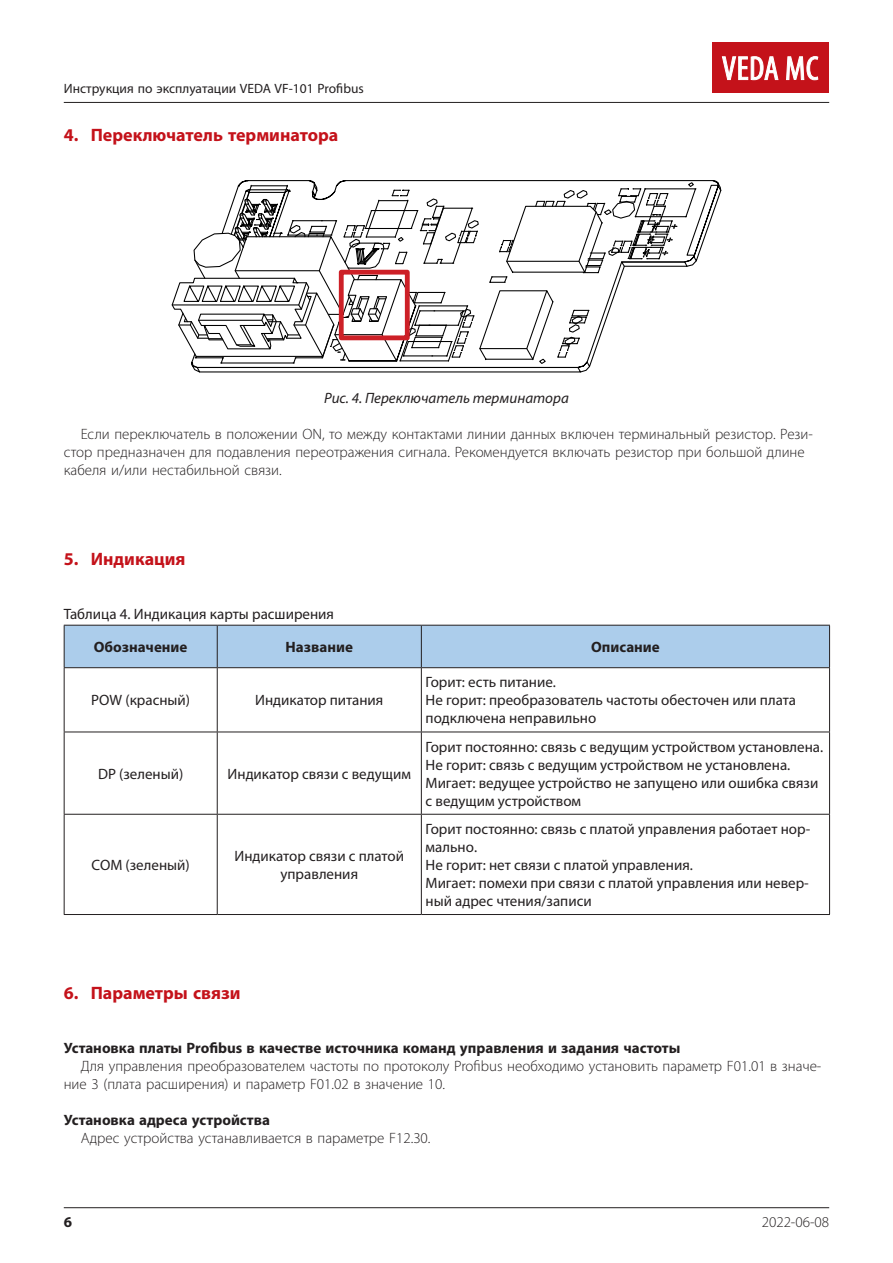
<style>
.page{position:relative;width:893px;height:1263px;background:#fff}
.page>*{position:absolute;margin:0;border:0;box-sizing:border-box;transform-origin:0 0}
.t1{font:700 18px "Myriad Pro";color:#c4121a}
.основной_таб_середин{font:15px/18px "Myriad Pro";color:#231f20}
.основной{font:300 15px/18px "Myriad Pro";color:#231f20}
.Подзаг{font:700 15px "Myriad Pro";color:#231f20}
.табл__назв{font:15px "Myriad Pro";color:#231f20}
.подписи_к_рисункам{font:italic 15px "Myriad Pro";color:#231f20}
.топ_таблицы{font:700 15px "Myriad Pro";color:#231f20}
.t2{font:13.5px "Myriad Pro";color:#231f20}
</style>
<div class="page">
<hr style="left:64px;top:1207px;width:765px;height:1px;background:#231f20">
<hr style="left:64px;top:102px;width:765px;height:1px;background:#231f20">
<div style="left:712px;top:43px;width:117px;height:50px;background:#c4121a"></div>
<svg style="left:722px;top:56px;width:57px;height:24px"></svg>
<svg style="left:786px;top:56px;width:33px;height:24px"></svg>
<svg style="left:171px;top:180px;width:550px;height:193px"></svg>
<div style="left:339px;top:270px;width:71px;height:70px;border:5px solid #cd2027"></div>
<div style="left:65px;top:626px;width:764px;height:41px;background:#accdeb"></div>
<svg style="left:65px;top:668px;width:764px;height:246px"></svg>
<hr style="left:64px;top:625px;width:153px;height:1px;background:#231f20">
<hr style="left:64px;top:625px;width:1px;height:42px;background:#231f20">
<hr style="left:217px;top:625px;width:204px;height:1px;background:#231f20">
<hr style="left:217px;top:625px;width:1px;height:42px;background:#231f20">
<hr style="left:421px;top:625px;width:409px;height:1px;background:#231f20">
<hr style="left:421px;top:625px;width:1px;height:42px;background:#231f20">
<hr style="left:829px;top:625px;width:1px;height:42px;background:#231f20">
<hr style="left:64px;top:667px;width:153px;height:1px;background:#231f20">
<hr style="left:64px;top:668px;width:1px;height:64px;background:#231f20">
<hr style="left:217px;top:667px;width:204px;height:1px;background:#231f20">
<hr style="left:217px;top:668px;width:1px;height:64px;background:#231f20">
<hr style="left:421px;top:667px;width:409px;height:1px;background:#231f20">
<hr style="left:421px;top:668px;width:1px;height:64px;background:#231f20">
<hr style="left:829px;top:668px;width:1px;height:64px;background:#231f20">
<hr style="left:64px;top:732px;width:153px;height:1px;background:#231f20">
<hr style="left:64px;top:732px;width:1px;height:82px;background:#231f20">
<hr style="left:217px;top:732px;width:204px;height:1px;background:#231f20">
<hr style="left:217px;top:732px;width:1px;height:82px;background:#231f20">
<hr style="left:421px;top:732px;width:409px;height:1px;background:#231f20">
<hr style="left:421px;top:732px;width:1px;height:82px;background:#231f20">
<hr style="left:829px;top:732px;width:1px;height:82px;background:#231f20">
<hr style="left:64px;top:814px;width:153px;height:1px;background:#231f20">
<hr style="left:64px;top:815px;width:1px;height:99px;background:#231f20">
<hr style="left:217px;top:814px;width:204px;height:1px;background:#231f20">
<hr style="left:217px;top:815px;width:1px;height:99px;background:#231f20">
<hr style="left:421px;top:814px;width:409px;height:1px;background:#231f20">
<hr style="left:421px;top:815px;width:1px;height:99px;background:#231f20">
<hr style="left:829px;top:815px;width:1px;height:99px;background:#231f20">
<hr style="left:64px;top:914px;width:153px;height:1px;background:#231f20">
<hr style="left:217px;top:914px;width:204px;height:1px;background:#231f20">
<hr style="left:421px;top:914px;width:409px;height:1px;background:#231f20">
<p class="t2" style="left:64px;top:80px;width:302px">Инструкция по эксплуатации VEDA VF-101 Profibus</p>
<p class="t1" style="left:64px;top:123px;width:276px">4. Переключатель терминатора</p>
<p class="подписи_к_рисункам" style="left:324px;top:389px;width:246px">Рис. 4. Переключатель терминатора</p>
<p class="основной" style="left:64px;top:425px;width:751px;text-indent:17px">Если переключатель в положении ON, то между контактами линии данных включен терминальный резистор. Рези&shy;стор предназначен для подавления переотражения сигнала. Рекомендуется включать резистор при большой длине кабеля и/или нестабильной связи.</p>
<p class="t1" style="left:64px;top:547px;width:123px">5. Индикация</p>
<p class="табл__назв" style="left:64px;top:604px;width:272px">Таблица 4. Индикация карты расширения</p>
<p class="топ_таблицы" style="left:94px;top:637px;width:95px">Обозначение</p>
<p class="топ_таблицы" style="left:286px;top:637px;width:69px">Название</p>
<p class="топ_таблицы" style="left:591px;top:637px;width:70px">Описание</p>
<p class="основной_таб_середин" style="left:91px;top:691px;width:100px">POW (красный)</p>
<p class="основной_таб_середин" style="left:255px;top:691px;width:130px">Индикатор питания</p>
<p class="основной_таб_середин" style="left:98px;top:764px;width:87px">DP (зеленый)</p>
<p class="основной_таб_середин" style="left:228px;top:764px;width:185px">Индикатор связи с ведущим</p>
<p class="основной_таб_середин" style="left:92px;top:856px;width:100px">COM (зеленый)</p>
<p class="основной_таб_середин" style="left:235px;top:847px;width:171px;text-align:center">Индикатор связи с платой управления</p>
<p class="основной_таб_середин" style="left:426px;top:673px;width:131px">Горит: есть питание.</p>
<p class="основной_таб_середин" style="left:426px;top:691px;width:372px">Не горит: преобразователь частоты обесточен или плата подключена неправильно</p>
<p class="основной_таб_середин" style="left:426px;top:737px;width:398px">Горит постоянно: связь с ведущим устройством установлена.</p>
<p class="основной_таб_середин" style="left:426px;top:755px;width:365px">Не горит: связь с ведущим устройством не установлена.</p>
<p class="основной_таб_середин" style="left:426px;top:773px;width:394px">Мигает: ведущее устройство не запущено или ошибка связи с ведущим устройством</p>
<p class="основной_таб_середин" style="left:426px;top:820px;width:386px">Горит постоянно: связь с платой управления работает нор&shy;мально.</p>
<p class="основной_таб_середин" style="left:426px;top:856px;width:267px">Не горит: нет связи с платой управления.</p>
<p class="основной_таб_середин" style="left:426px;top:874px;width:385px">Мигает: помехи при связи с платой управления или невер&shy;ный адрес чтения/записи</p>
<p class="t1" style="left:64px;top:981px;width:178px">6. Параметры связи</p>
<p class="Подзаг" style="left:64px;top:1038px;width:618px">Установка платы Profibus в качестве источника команд управления и задания частоты</p>
<p class="основной" style="left:64px;top:1057px;width:759px;text-indent:17px">Для управления преобразователем частоты по протоколу Profibus необходимо установить параметр F01.01 в значе&shy;ние 3 (плата расширения) и параметр F01.02 в значение 10.</p>
<p class="Подзаг" style="left:64px;top:1110px;width:208px">Установка адреса устройства</p>
<p class="основной" style="left:81px;top:1129px;width:351px">Адрес устройства устанавливается в параметре F12.30.</p>
<p class="Подзаг" style="left:64px;top:1212px;width:10px">6</p>
<p class="основной" style="left:762px;top:1213px;width:69px">2022-06-08</p>
</div>
